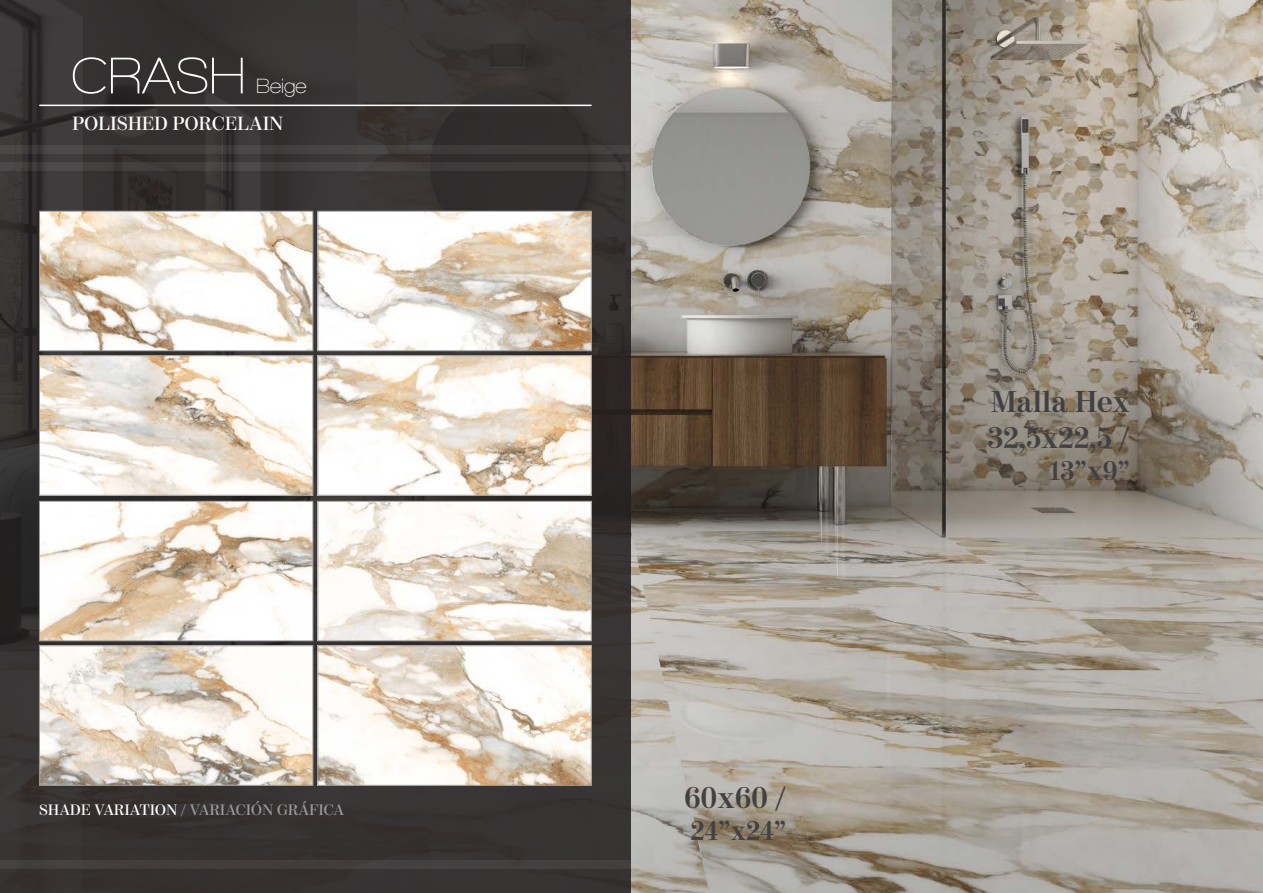
<style>
.page{position:relative;width:1263px;height:893px;background:#fff}
.page>*{position:absolute;margin:0;border:0;box-sizing:border-box;transform-origin:0 0}
.t1{font:600 52.65px "Walkway";color:#fff}
.t2{font:700 30px/36px "Moderno FB";letter-spacing:.02em;color:#414042}
.t3{font:700 27px "Moderno FB";letter-spacing:.02em;color:#414042}
.t4{font:600 21px "Walkway";color:#fff}
.t5{font:600 18.9px "Moderno FB";letter-spacing:.02em;color:#fff}
.t6{font:600 15px "Moderno FB";letter-spacing:.02em;color:#999c9e}
.s1{color:#fff}
</style>
<div class="page">
<img style="left:631px;top:0;width:632px;height:893px">
<svg style="left:0;top:0;width:631px;height:893px;background:#383434"></svg>
<hr style="left:39px;top:105px;width:552px;height:1px;background:#fff">
<div style="left:0;top:145px;width:629px;height:9px;background:#413d3d"></div>
<div style="left:0;top:162px;width:629px;height:9px;background:#423e3f"></div>
<div style="left:0;top:860px;width:631px;height:8px;background:#433f3e"></div>
<img style="left:41px;top:213px;width:270px;height:136px">
<div style="left:39px;top:211px;width:274px;height:140px;border:1px solid #939598"></div>
<img style="left:320px;top:213px;width:269px;height:136px">
<div style="left:318px;top:211px;width:273px;height:140px;border:1px solid #939598"></div>
<img style="left:41px;top:357px;width:270px;height:136px">
<div style="left:39px;top:355px;width:274px;height:140px;border:1px solid #939598"></div>
<img style="left:320px;top:357px;width:269px;height:136px">
<div style="left:318px;top:355px;width:273px;height:140px;border:1px solid #939598"></div>
<img style="left:41px;top:503px;width:270px;height:136px">
<div style="left:39px;top:501px;width:274px;height:140px;border:1px solid #939598"></div>
<img style="left:320px;top:503px;width:269px;height:136px">
<div style="left:318px;top:501px;width:273px;height:140px;border:1px solid #939598"></div>
<img style="left:41px;top:648px;width:270px;height:135px">
<div style="left:39px;top:646px;width:274px;height:139px;border:1px solid #939598"></div>
<img style="left:320px;top:648px;width:269px;height:135px">
<div style="left:318px;top:646px;width:273px;height:139px;border:1px solid #939598"></div>
<h1 class="t1" style="left:70px;top:47px;width:176px">CRASH</h1>
<h3 class="t4" style="left:257px;top:75px;width:51px">Beige</h3>
<p class="t5" style="left:72px;top:116px;width:212px">POLISHED PORCELAIN</p>
<p class="t6" style="left:39px;top:804px;width:306px"><span class="s1">SHADE VARIATION</span> / VARIACIÓN GRÁFICA</p>
<h2 class="t2" style="left:684px;top:782px;width:103px">60x60 /</h2>
<h3 class="t3" style="left:691px;top:821px;width:96px">24”x24”</h3>
<h2 class="t2" style="left:988px;top:386px;width:143px">Malla Hex<br>32,5x22,5 /</h2>
<h3 class="t3" style="left:1050px;top:461px;width:81px">13”x9”</h3>
</div>
